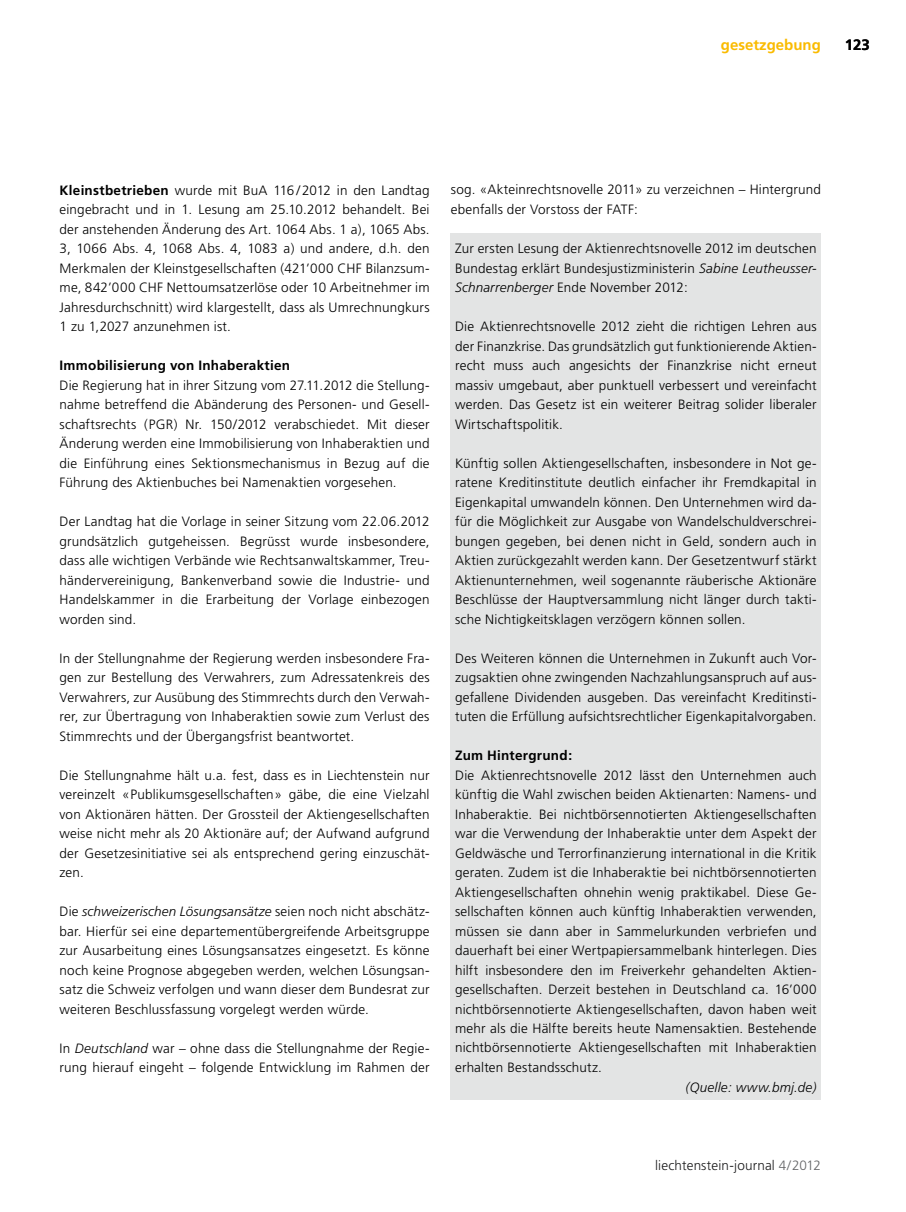
<style>
.page{position:relative;width:906px;height:1212px;background:#fff}
.page>*{position:absolute;margin:0;border:0;box-sizing:border-box;transform-origin:0 0}
.t1{font:700 15px "Frutiger";color:#fabb00}
.t2{font:700 15px "Frutiger";color:#000}
.t3{font:300 13.5px/19.5px "Frutiger";letter-spacing:.015em;color:#000;text-align:justify}
.t4{font:700 13.5px "Frutiger";letter-spacing:.02em;color:#000}
.t5{font:300 13.5px "Frutiger";letter-spacing:.01em;color:#1b1b1c}
.t6{font:italic 300 13.5px "Frutiger";letter-spacing:.015em;color:#000}
.s1{font-weight:700}
.s2{font-style:italic}
.s3{color:#646567}
</style>
<div class="page">
<div style="left:451px;top:234px;width:370px;height:866px;background:#e3e4e4"></div>
<p class="t1" style="left:721px;top:35px;width:102px">gesetzgebung</p>
<p class="t2" style="left:845px;top:35px;width:27px">123</p>
<p class="t3" style="left:60px;top:180px;width:371px"><span class="s1">Kleinstbetrieben</span> wurde mit BuA 116 / 2012 in den Landtag eingebracht und in 1. Lesung am 25.10.2012 behandelt. Bei der anstehenden Änderung des Art. 1064 Abs. 1 a), 1065 Abs.<br>3, 1066 Abs. 4, 1068 Abs. 4, 1083 a) und andere, d.h. den Merkmalen der Kleinstgesellschaften (421’000 CHF Bilanzsum&shy;me, 842’000 CHF Nettoumsatzerlöse oder 10 Arbeitnehmer im Jahresdurchschnitt) wird klargestellt, dass als Umrechnungkurs 1 zu 1,2027 anzunehmen ist.</p>
<p class="t4" style="left:60px;top:357px;width:232px">Immobilisierung von Inhaberaktien</p>
<p class="t3" style="left:60px;top:375px;width:371px">Die Regierung hat in ihrer Sitzung vom 27.11.2012 die Stellung&shy;nahme betreffend die Abänderung des Personen- und Gesell&shy;schaftsrechts (PGR) Nr. 150/2012 verabschiedet. Mit dieser Änderung werden eine Immobilisierung von Inhaberaktien und die Einführung eines Sektionsmechanismus in Bezug auf die Führung des Aktienbuches bei Namenaktien vorgesehen.</p>
<p class="t3" style="left:60px;top:512px;width:371px">Der Landtag hat die Vorlage in seiner Sitzung vom 22.06.2012 grundsätzlich gutgeheissen. Begrüsst wurde insbesondere, dass alle wichtigen Verbände wie Rechtsanwaltskammer, Treu&shy;händervereinigung, Bankenverband sowie die Industrie- und Handelskammer in die Erarbeitung der Vorlage einbezogen worden sind.</p>
<p class="t3" style="left:60px;top:648px;width:371px">In der Stellungnahme der Regierung werden insbesondere Fra&shy;gen zur Bestellung des Verwahrers, zum Adressatenkreis des Verwahrers, zur Ausübung des Stimmrechts durch den Verwah&shy;rer, zur Übertragung von Inhaberaktien sowie zum Verlust des Stimmrechts und der Übergangsfrist beantwortet.</p>
<p class="t3" style="left:60px;top:765px;width:371px">Die Stellungnahme hält u.a. fest, dass es in Liechtenstein nur vereinzelt «Publikumsgesellschaften» gäbe, die eine Vielzahl von Aktionären hätten. Der Grossteil der Aktiengesellschaften weise nicht mehr als 20 Aktionäre auf; der Aufwand aufgrund der Gesetzesinitiative sei als entsprechend gering einzuschät&shy;zen.</p>
<p class="t3" style="left:60px;top:902px;width:371px">Die <span class="s2">schweizerischen Lösungsansätze</span> seien noch nicht abschätz&shy;bar. Hierfür sei eine departementübergreifende Arbeitsgruppe zur Ausarbeitung eines Lösungsansatzes eingesetzt. Es könne noch keine Prognose abgegeben werden, welchen Lösungsan&shy;satz die Schweiz verfolgen und wann dieser dem Bundesrat zur weiteren Beschlussfassung vorgelegt werden würde.</p>
<p class="t3" style="left:60px;top:1038px;width:371px">In <span class="s2">Deutschland</span> war – ohne dass die Stellungnahme der Regie&shy;rung hierauf eingeht – folgende Entwicklung im Rahmen der</p>
<p class="t3" style="left:451px;top:180px;width:371px">sog. «Akteinrechtsnovelle 2011» zu verzeichnen – Hintergrund ebenfalls der Vorstoss der FATF:</p>
<p class="t3" style="left:455px;top:239px;width:363px">Zur ersten Lesung der Aktienrechtsnovelle 2012 im deutschen Bundestag erklärt Bundesjustizministerin <span class="s2">Sabine Leutheusser-Schnarrenberger</span> Ende November 2012:</p>
<p class="t3" style="left:455px;top:317px;width:363px">Die Aktienrechtsnovelle 2012 zieht die richtigen Lehren aus der Finanzkrise. Das grundsätzlich gut funktionierende Aktien&shy;recht muss auch angesichts der Finanzkrise nicht erneut massiv umgebaut, aber punktuell verbessert und vereinfacht werden. Das Gesetz ist ein weiterer Beitrag solider liberaler Wirtschaftspolitik.</p>
<p class="t3" style="left:455px;top:453px;width:363px">Künftig sollen Aktiengesellschaften, insbesondere in Not ge&shy;ratene Kreditinstitute deutlich einfacher ihr Fremdkapital in Eigenkapital umwandeln können. Den Unternehmen wird da&shy;für die Möglichkeit zur Ausgabe von Wandelschuldverschrei&shy;bungen gegeben, bei denen nicht in Geld, sondern auch in Aktien zurückgezahlt werden kann. Der Gesetzentwurf stärkt Aktienunternehmen, weil sogenannte räuberische Aktionäre Beschlüsse der Hauptversammlung nicht länger durch takti&shy;sche Nichtigkeitsklagen verzögern können sollen.</p>
<p class="t3" style="left:455px;top:648px;width:363px">Des Weiteren können die Unternehmen in Zukunft auch Vor&shy;zugsaktien ohne zwingenden Nachzahlungsanspruch auf aus&shy;gefallene Dividenden ausgeben. Das vereinfacht Kreditinsti&shy;tuten die Erfüllung aufsichtsrechtlicher Eigenkapitalvorgaben.</p>
<p class="t4" style="left:455px;top:747px;width:119px">Zum Hintergrund:</p>
<p class="t3" style="left:455px;top:765px;width:363px">Die Aktienrechtsnovelle 2012 lässt den Unternehmen auch künftig die Wahl zwischen beiden Aktienarten: Namens- und Inhaberaktie. Bei nichtbörsennotierten Aktiengesellschaften war die Verwendung der Inhaberaktie unter dem Aspekt der Geldwäsche und Terrorfinanzierung international in die Kritik geraten. Zudem ist die Inhaberaktie bei nichtbörsennotierten Aktiengesellschaften ohnehin wenig praktikabel. Diese Ge&shy;sellschaften können auch künftig Inhaberaktien verwenden, müssen sie dann aber in Sammelurkunden verbriefen und dauerhaft bei einer Wertpapiersammelbank hinterlegen. Dies hilft insbesondere den im Freiverkehr gehandelten Aktien&shy;gesellschaften. Derzeit bestehen in Deutschland ca. 16’000 nichtbörsennotierte Aktiengesellschaften, davon haben weit mehr als die Hälfte bereits heute Namensaktien. Bestehende nichtbörsennotierte Aktiengesellschaften mit Inhaberaktien erhalten Bestandsschutz.</p>
<p class="t6" style="left:685px;top:1079px;width:133px">(Quelle: www.bmj.de)</p>
<p class="t5" style="left:655px;top:1157px;width:167px">liechtenstein-journal <span class="s3">4/2012</span></p>
</div>
